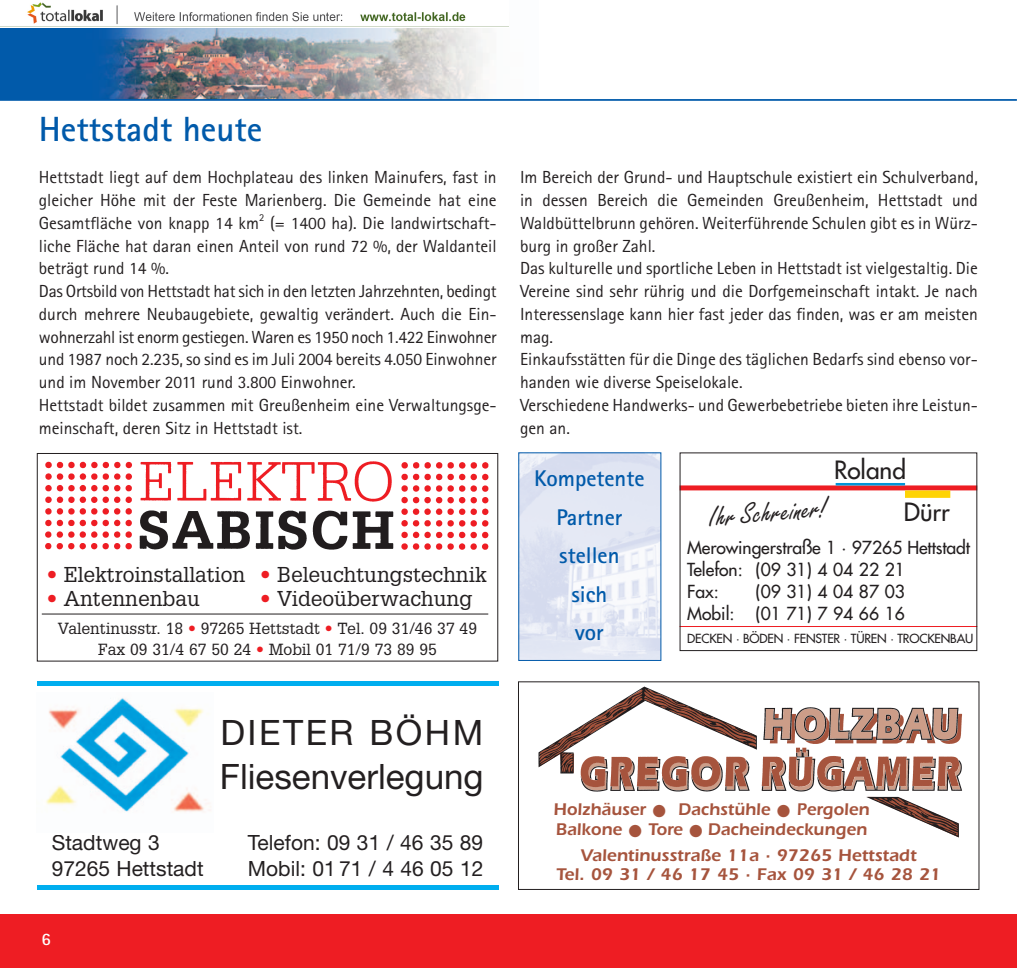
<style>
.page{position:relative;width:1017px;height:968px;background:#fff}
.page>*{position:absolute;margin:0;border:0;box-sizing:border-box;transform-origin:0 0}
.t1{font:35px/43.8px "Helvetica Neue Roman+XHXVCX";color:#231f20}
.t2{font:700 35px "Rotis Sans Serif";color:#015aaa}
.t3{font:29.75px "Freestyle Script+HYEFVI";color:#231f20}
.t4{font:24.5px/42px "Futura+YHJDZU";color:#231f20}
.t5{font:700 22.75px/38.5px "Rotis Sans Serif";color:#015aaa;text-align:center}
.t6{font:21px "Glypha+ERXHFY";color:#231f20}
.t7{font:21px "Helvetica Neue Roman+XHXVCX";color:#231f20}
.t8{font:17.5px/22.8px "Rotis Sans Serif";color:#231f20}
.t9{font:17.5px/19.2px "Itc Eras Demi+ECGKCV";color:#a6543d}
.t10{font:17.5px/22.1px "Futura+YHJDZU";letter-spacing:-.005em;color:#231f20}
.t11{font:700 17.5px "Rotis Sans Serif";color:#fff}
.t12{font:15.75px/21px "Glypha+ERXHFY";color:#231f20;text-align:center}
.t13{font:12.25px "Futura+YHJDZU";letter-spacing:-.01em;color:#231f20}
.s1{font-family:"Helvetica Neue Bold+GYGANP";color:#ee1d23}
.s2{font-family:"Helvetica Neue Roman+RNXPSG";color:#ee1d23}
.s3{font-family:"European Pi Three+BHOZQV"}
</style>
<div class="page">
<img style="left:0;top:26px;width:509px;height:73px">
<div style="left:0;top:913px;width:1017px;height:54px;background:#ee1d23"></div>
<hr style="left:0;top:99px;width:1017px;height:2px;background:#015aaa">
<div style="left:37px;top:681px;width:461px;height:5px;background:#00aeef"></div>
<div style="left:37px;top:884px;width:461px;height:5px;background:#00aeef"></div>
<img style="left:46px;top:698px;width:165px;height:114px">
<div style="left:37px;top:453px;width:461px;height:208px;border:1px solid #231f20"></div>
<img style="left:45px;top:461px;width:444px;height:89px">
<img style="left:136px;top:505px;width:261px;height:45px">
<hr style="left:42px;top:613px;width:446px;height:1px;background:#231f20">
<div style="left:680px;top:485px;width:297px;height:5px;background:#ee1d23"></div>
<div style="left:905px;top:490px;width:45px;height:8px;background:#fed304"></div>
<hr style="left:836px;top:483px;width:69px;height:2px;background:#0095d9">
<hr style="left:680px;top:626px;width:297px;height:1px;background:#ee1d23">
<div style="left:680px;top:452px;width:297px;height:199px;border:1px solid #231f20"></div>
<img style="left:538px;top:686px;width:219px;height:106px">
<svg style="left:540px;top:687px;width:216px;height:85px"></svg>
<img style="left:761px;top:707px;width:201px;height:131px">
<svg style="left:867px;top:796px;width:92px;height:41px"></svg>
<img style="left:520px;top:454px;width:139px;height:204px">
<img style="left:0;top:2px;width:508px;height:25px">
<h1 class="t2" style="left:39px;top:117px;width:225px">Hettstadt heute</h1>
<p class="t8" style="left:39px;top:168px;width:459px">Hettstadt liegt auf dem Hochplateau des linken Mainufers, fast in gleicher Höhe mit der Feste Marienberg. Die Gemeinde hat eine Gesamtfläche von knapp 14 km<sup>2</sup> (= 1400 ha). Die landwirtschaft&shy;liche Fläche hat daran einen Anteil von rund 72 %, der Waldanteil beträgt rund 14 %.<br>Das Ortsbild von Hettstadt hat sich in den letzten Jahrzehnten, bedingt durch mehrere Neubaugebiete, gewaltig verändert. Auch die Ein&shy;wohnerzahl ist enorm gestiegen. Waren es 1950 noch 1.422 Einwohner und 1987 noch 2.235, so sind es im Juli 2004 bereits 4.050 Einwohner und im November 2011 rund 3.800 Einwohner.<br>Hettstadt bildet zusammen mit Greußenheim eine Verwaltungsge&shy;meinschaft, deren Sitz in Hettstadt ist.</p>
<p class="t6" style="left:47px;top:566px;width:441px"><span class="s1">•</span> Elektroinstallation <span class="s1">•</span> Beleuchtungstechnik</p>
<p class="t6" style="left:47px;top:591px;width:155px"><span class="s1">•</span> Antennenbau</p>
<p class="t6" style="left:260px;top:591px;width:214px"><span class="s1">•</span> Videoüberwachung</p>
<p class="t12" style="left:58px;top:619px;width:421px">Valentinusstr. 18 <span class="s2">•</span> 97265 Hettstadt <span class="s2">•</span> Tel. 09 31/46 37 49<br>Fax 09 31/4 67 50 24 <span class="s2">•</span> Mobil 01 71/9 73 89 95</p>
<p class="t8" style="left:520px;top:168px;width:459px">Im Bereich der Grund- und Hauptschule existiert ein Schulverband, in dessen Bereich die Gemeinden Greußenheim, Hettstadt und Waldbüttelbrunn gehören. Weiterführende Schulen gibt es in Würz&shy;burg in großer Zahl.<br>Das kulturelle und sportliche Leben in Hettstadt ist vielgestaltig. Die Vereine sind sehr rührig und die Dorfgemeinschaft intakt. Je nach Interessenslage kann hier fast jeder das finden, was er am meisten mag.<br>Einkaufsstätten für die Dinge des täglichen Bedarfs sind ebenso vor&shy;handen wie diverse Speiselokale.<br>Verschiedene Handwerks- und Gewerbebetriebe bieten ihre Leistun&shy;gen an.</p>
<h3 class="t5" style="left:534px;top:461px;width:112px">Kompetente<br>Partner stellen<br>sich<br>vor</h3>
<h3 class="t4" style="left:904px;top:450px;width:48px;text-indent:-70px">Roland<br>Dürr</h3>
<p class="t10" style="left:687px;top:537px;width:284px">Merowingerstraße 1 · 97265 Hettstadt<br>Telefon: (09 31) 4 04 22 21<br>Fax:</p>
<h2 class="t3" style="left:707px;top:499px;width:121px;rotate:-5deg">Ihr Schreiner!</h2>
<p class="t10" style="left:687px;top:581px;width:219px;text-align:right">(09 31) 4 04 87 03<br>Mobil: (01 71) 7 94 66 16</p>
<p class="t13" style="left:687px;top:632px;width:288px">DECKEN · BÖDEN · FENSTER · TÜREN · TROCKENBAU</p>
<h1 class="t1" style="left:220px;top:714px;width:265px">DIETER BÖHM<br>Fliesenverlegung</h1>
<p class="t7" style="left:52px;top:834px;width:110px">Stadtweg 3</p>
<p class="t7" style="left:248px;top:834px;width:237px">Telefon: 09 31 / 46 35 89</p>
<p class="t7" style="left:52px;top:861px;width:153px">97265 Hettstadt</p>
<p class="t7" style="left:248px;top:861px;width:237px">Mobil: 01 71 / 4 46 05 12</p>
<p class="t11" style="left:41px;top:933px;width:11px">6</p>
<p class="t9" style="left:554px;top:802px;width:317px">Holzhäuser <span class="s3">-</span> Dachstühle <span class="s3">-</span> Pergolen<br>Balkone <span class="s3">-</span> Tore <span class="s3">-</span> Dacheindeckungen</p>
<p class="t9" style="left:556px;top:847px;width:386px;text-align:center">Valentinusstraße 11a · 97265 Hettstadt<br>Tel. 09 31 / 46 17 45 · Fax 09 31 / 46 28 21</p>
</div>
